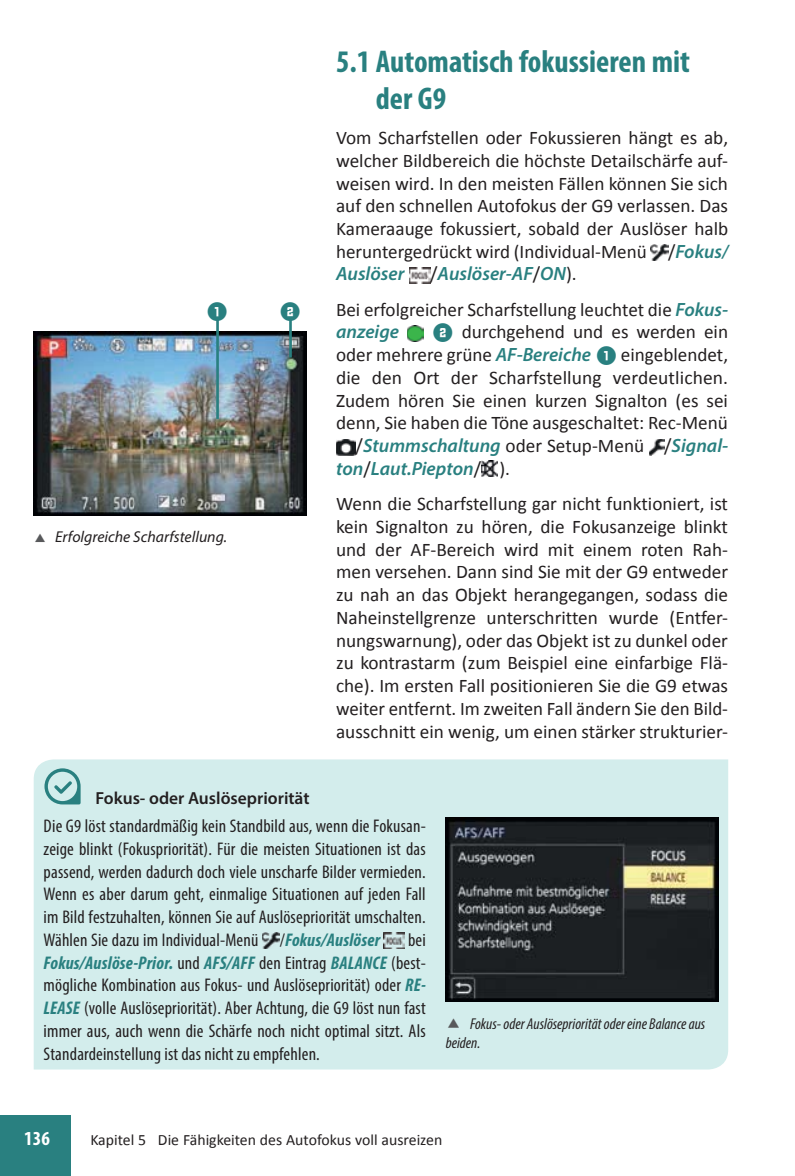
<style>
.page{position:relative;width:795px;height:1176px;background:#fff}
.page>*{position:absolute;margin:0;border:0;box-sizing:border-box;transform-origin:0 0}
.t1{font:700 condensed 31.5px/36.8px "Myriad Pro";color:#298080}
.t2{font:23.62px "Numbers Style Two Circle Negative";color:#298080}
.t3{font:700 condensed 19.95px "Myriad Pro";color:#fff}
.t4{font:19.25px/22.8px "Calibri";color:#231f20;text-align:justify}
.t5{font:italic 600 19.25px/22.8px "Myriad Pro";color:#298080}
.t6{font:condensed 18.38px/22.8px "Myriad Pro";letter-spacing:.01em;color:#231f20;text-align:justify}
.t7{font:600 17.5px "Myriad Pro";color:#231f20}
.t8{font:italic condensed 15.75px/19.2px "Myriad Pro";color:#231f20}
.t9{font:15.75px "Calibri";color:#231f20}
.t10{font:italic 15.75px "Myriad Pro";color:#231f20}
.s1{font-family:"Myriad Pro";font-weight:600;font-style:italic;color:#298080}
.s2{font-family:"Calibri";font-weight:400;font-style:normal;color:#231f20}
.s3{font-family:"Numbers Style Two Circle Negative";font-size:23.62px;color:#298080}
.s4{font-weight:700;font-style:italic;color:#298080}
</style>
<div class="page">
<div style="left:0;top:1115px;width:70px;height:61px;background:#298080"></div>
<img style="left:650px;top:245px;width:18px;height:16px">
<img style="left:409px;top:268px;width:21px;height:15px">
<img style="left:407px;top:326px;width:16px;height:15px">
<img style="left:336px;top:439px;width:19px;height:16px">
<img style="left:649px;top:439px;width:15px;height:16px">
<img style="left:481px;top:461px;width:17px;height:15px">
<img style="left:33px;top:331px;width:273px;height:184px">
<hr style="left:216px;top:319px;width:3px;height:100px;background:#298080">
<hr style="left:289px;top:319px;width:3px;height:38px;background:#298080">
<div style="left:34px;top:759px;width:694px;height:311px;background:#d3edec"></div>
<img style="left:262px;top:933px;width:18px;height:16px">
<img style="left:383px;top:933px;width:21px;height:16px">
<img style="left:445px;top:818px;width:273px;height:184px">
<svg style="left:44px;top:768px;width:37px;height:36px"></svg>
<svg style="left:448px;top:1018px;width:11px;height:10px"></svg>
<p class="t2" style="left:205px;top:302px;width:25px">1</p>
<p class="t2" style="left:278px;top:302px;width:25px">2</p>
<p class="t10" style="left:55px;top:531px;width:173px">Erfolgreiche Scharfstellung.</p>
<h1 class="t1" style="left:376px;top:45px;width:316px;text-indent:-40px">5.1 Automatisch fokussieren mit der G9</h1>
<p class="t4" style="left:336px;top:128px;width:393px">Vom Scharfstellen oder Fokussieren hängt es ab, welcher Bildbereich die höchste Detailschärfe auf&shy;weisen wird. In den meisten Fällen können Sie sich auf den schnellen Autofokus der G9 verlassen. Das Kameraauge fokussiert, sobald der Auslöser halb heruntergedrückt wird (Individual-Menü /<span class="s1">Fokus/</span></p>
<p class="t5" style="left:336px;top:264px;width:70px">Auslöser</p>
<p class="t5" style="left:430px;top:264px;width:148px"><span class="s2">/</span> Auslöser-AF<span class="s2">/</span>ON<span class="s2">).</span></p>
<p class="t4" style="left:336px;top:299px;width:393px">Bei erfolgreicher Scharfstellung leuchtet die <span class="s1">Fokus-</span></p>
<p class="t5" style="left:336px;top:322px;width:65px">anzeige</p>
<p class="t4" style="left:336px;top:322px;width:393px;text-indent:95px"><span class="s3">2</span> durchgehend und es werden ein oder mehrere grüne <span class="s1">AF-Bereiche</span> <span class="s3">1</span> eingeblendet, die den Ort der Scharfstellung verdeutlichen.<br>Zudem hören Sie einen kurzen Signalton (es sei denn, Sie haben die Töne ausgeschaltet: Rec-Menü</p>
<p class="t5" style="left:336px;top:435px;width:393px;text-indent:20px"><span class="s2">/</span>Stummschaltung <span class="s2">oder Setup-Menü /</span>Signal&shy;ton <span class="s2">/</span>Laut.Piepton<span class="s2">/ ).</span></p>
<p class="t4" style="left:336px;top:494px;width:393px">Wenn die Scharfstellung gar nicht funktioniert, ist kein Signalton zu hören, die Fokusanzeige blinkt und der AF-Bereich wird mit einem roten Rah&shy;men versehen. Dann sind Sie mit der G9 entweder zu nah an das Objekt herangegangen, sodass die Naheinstellgrenze unterschritten wurde (Entfer&shy;nungswarnung), oder das Objekt ist zu dunkel oder zu kontrastarm (zum Beispiel eine einfarbige Flä&shy;che). Im ersten Fall positionieren Sie die G9 etwas weiter entfernt. Im zweiten Fall ändern Sie den Bild&shy;ausschnitt ein wenig, um einen stärker strukturier-</p>
<p class="t7" style="left:95px;top:792px;width:215px">Fokus- oder Auslösepriorität</p>
<p class="t6" style="left:44px;top:816px;width:384px">Die G9 löst standardmäßig kein Standbild aus, wenn die Fokusan&shy;zeige blinkt (Fokuspriorität ). Für die meisten Situationen ist das passend, werden dadurch doch viele unscharfe Bilder vermieden.<br>Wenn es aber darum geht, einmalige Situationen auf jeden Fall im Bild festzuhalten, können Sie auf Auslösepriorität umschalten.<br>Wählen Sie dazu im Individual-Menü /<span class="s4">Fokus/Auslöser</span></p>
<p class="t6" style="left:44px;top:930px;width:384px;text-indent:364px">bei <span class="s4">Fokus/Auslöse- Prior.</span> und <span class="s4">AFS/AFF</span> den Eintrag <span class="s4">BALANCE</span> (best&shy;mögliche Kombination aus Fokus- und Auslösepriorität) oder <span class="s4">RE-LEASE</span> (volle Auslösepriorität). Aber Achtung, die G9 löst nun fast immer aus, auch wenn die Schärfe noch nicht optimal sitzt. Als Standardeinstellung ist das nicht zu empfehlen.</p>
<p class="t8" style="left:445px;top:1015px;width:261px;text-indent:24px">Fokus- oder Auslösepriorität oder eine Balance aus beiden.</p>
<p class="t3" style="left:24px;top:1131px;width:27px">136</p>
<p class="t9" style="left:90px;top:1133px;width:353px">Kapitel 5 Die Fähigkeiten des Autofokus voll ausreizen</p>
</div>
